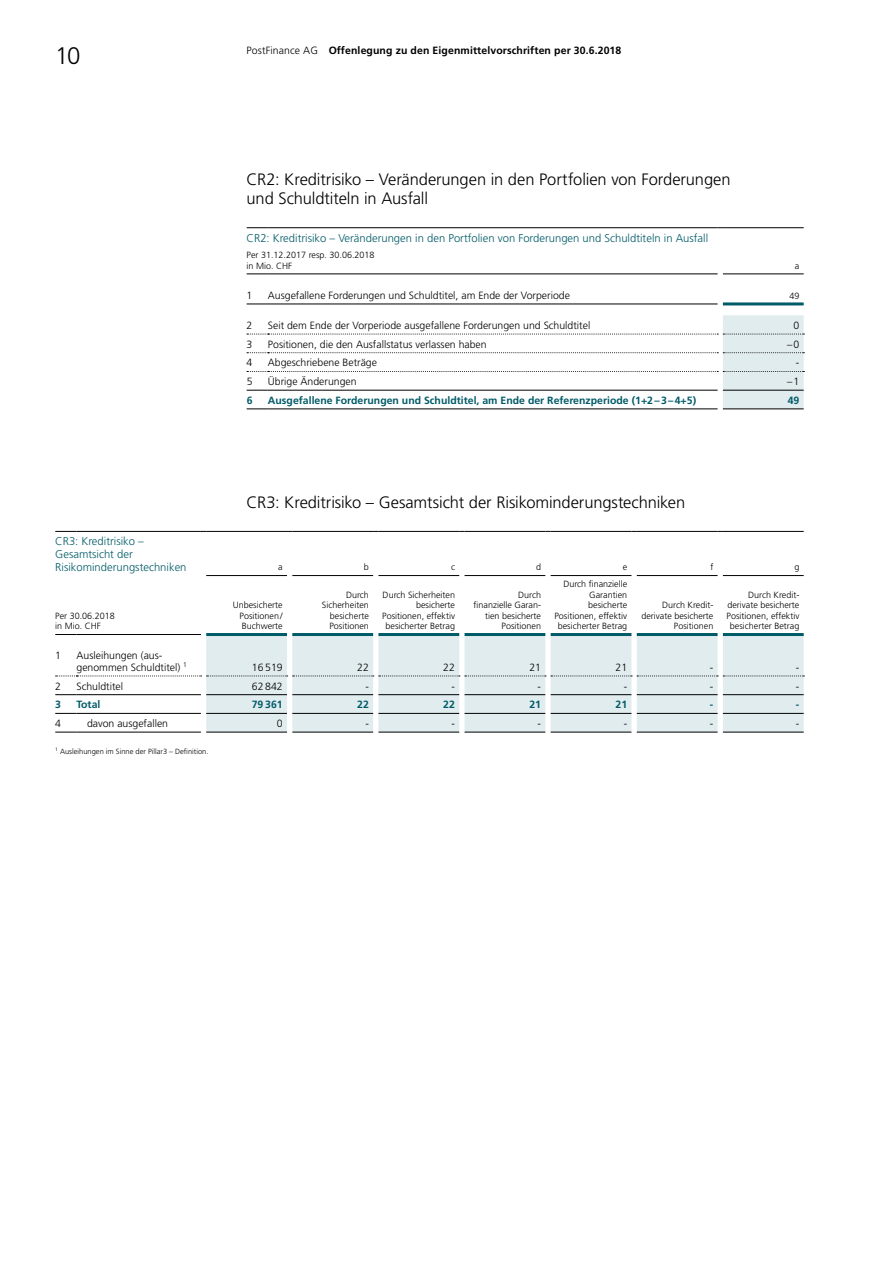
<style>
.page{position:relative;width:893px;height:1263px;background:#fff}
.page>*{position:absolute;margin:0;border:0;box-sizing:border-box;transform-origin:0 0}
.t1{font:300 24px "Frutiger LT Std";color:#000}
.t2{font:300 16.5px/19.5px "Frutiger LT Std";letter-spacing:-.005em;color:#000}
.t3{font:300 11.25px/12.8px "Frutiger LT Std";color:#005b68}
.t4{font:300 10.5px/12px "Frutiger LT Std";color:#000}
.t5{font:700 10.5px "Frutiger LT Std";color:#005b68}
.t6{font:700 10.5px "Frutiger LT Std";letter-spacing:.01em;color:#000}
.t7{font:300 9px/10.5px "Frutiger LT Std";color:#000;text-align:right}
.t8{font:300 7.5px "Frutiger LT Std";color:#000}
.s1{font-weight:300}
</style>
<div class="page">
<svg style="left:247px;top:228px;width:557px;height:78px"></svg>
<svg style="left:247px;top:227px;width:21px;height:1px"></svg>
<hr style="left:268px;top:227px;width:450px;height:1px;background:#000">
<hr style="left:723px;top:227px;width:81px;height:1px;background:#000">
<svg style="left:247px;top:274px;width:21px;height:1px"></svg>
<hr style="left:268px;top:274px;width:450px;height:1px;background:#000">
<hr style="left:723px;top:274px;width:81px;height:1px;background:#000">
<svg style="left:247px;top:304px;width:21px;height:1px"></svg>
<hr style="left:268px;top:304px;width:450px;height:1px;background:#000">
<hr style="left:723px;top:302px;width:81px;height:3px;background:#005b68">
<svg style="left:247px;top:315px;width:557px;height:95px"></svg>
<svg style="left:55px;top:575px;width:748px;height:158px"></svg>
<svg style="left:206px;top:634px;width:598px;height:98px;background:#e0eaed"></svg>
<svg style="left:55px;top:531px;width:22px;height:1px"></svg>
<hr style="left:77px;top:531px;width:124px;height:1px;background:#000">
<hr style="left:206px;top:531px;width:81px;height:1px;background:#000">
<hr style="left:292px;top:531px;width:81px;height:1px;background:#000">
<hr style="left:378px;top:531px;width:81px;height:1px;background:#000">
<hr style="left:465px;top:531px;width:80px;height:1px;background:#000">
<hr style="left:551px;top:531px;width:80px;height:1px;background:#000">
<hr style="left:637px;top:531px;width:81px;height:1px;background:#000">
<hr style="left:723px;top:531px;width:81px;height:1px;background:#000">
<hr style="left:206px;top:575px;width:81px;height:1px;background:#000">
<hr style="left:292px;top:575px;width:81px;height:1px;background:#000">
<hr style="left:378px;top:575px;width:81px;height:1px;background:#000">
<hr style="left:465px;top:575px;width:80px;height:1px;background:#000">
<hr style="left:551px;top:575px;width:80px;height:1px;background:#000">
<hr style="left:637px;top:575px;width:81px;height:1px;background:#000">
<hr style="left:723px;top:575px;width:81px;height:1px;background:#000">
<svg style="left:55px;top:634px;width:22px;height:1px"></svg>
<hr style="left:77px;top:634px;width:124px;height:1px;background:#000">
<svg style="left:55px;top:694px;width:22px;height:1px"></svg>
<hr style="left:77px;top:694px;width:124px;height:1px;background:#000">
<hr style="left:206px;top:694px;width:81px;height:1px;background:#000">
<hr style="left:292px;top:694px;width:81px;height:1px;background:#000">
<hr style="left:378px;top:694px;width:81px;height:1px;background:#000">
<hr style="left:465px;top:694px;width:80px;height:1px;background:#000">
<hr style="left:551px;top:694px;width:80px;height:1px;background:#000">
<hr style="left:637px;top:694px;width:81px;height:1px;background:#000">
<hr style="left:723px;top:694px;width:81px;height:1px;background:#000">
<svg style="left:55px;top:713px;width:22px;height:1px"></svg>
<hr style="left:77px;top:713px;width:124px;height:1px;background:#000">
<hr style="left:206px;top:713px;width:81px;height:1px;background:#000">
<hr style="left:292px;top:713px;width:81px;height:1px;background:#000">
<hr style="left:378px;top:713px;width:81px;height:1px;background:#000">
<hr style="left:465px;top:713px;width:80px;height:1px;background:#000">
<hr style="left:551px;top:713px;width:80px;height:1px;background:#000">
<hr style="left:637px;top:713px;width:81px;height:1px;background:#000">
<hr style="left:723px;top:713px;width:81px;height:1px;background:#000">
<svg style="left:55px;top:732px;width:22px;height:1px"></svg>
<hr style="left:77px;top:732px;width:124px;height:1px;background:#000">
<hr style="left:206px;top:732px;width:81px;height:1px;background:#000">
<hr style="left:292px;top:732px;width:81px;height:1px;background:#000">
<hr style="left:378px;top:732px;width:81px;height:1px;background:#000">
<hr style="left:465px;top:732px;width:80px;height:1px;background:#000">
<hr style="left:551px;top:732px;width:80px;height:1px;background:#000">
<hr style="left:637px;top:732px;width:81px;height:1px;background:#000">
<hr style="left:723px;top:732px;width:81px;height:1px;background:#000">
<hr style="left:206px;top:633px;width:81px;height:3px;background:#005b68">
<hr style="left:292px;top:633px;width:81px;height:3px;background:#005b68">
<hr style="left:378px;top:633px;width:81px;height:3px;background:#005b68">
<hr style="left:465px;top:633px;width:80px;height:3px;background:#005b68">
<hr style="left:551px;top:633px;width:80px;height:3px;background:#005b68">
<hr style="left:637px;top:633px;width:81px;height:3px;background:#005b68">
<hr style="left:723px;top:633px;width:81px;height:3px;background:#005b68">
<svg style="left:56px;top:676px;width:748px;height:1px"></svg>
<h1 class="t1" style="left:55px;top:42px;width:27px">10</h1>
<p class="t3" style="left:55px;top:535px;width:133px">CR3: Kreditrisiko –<br>Gesamtsicht der<br>Risikominderungstechniken</p>
<p class="t6" style="left:247px;top:44px;width:376px"><span class="s1">PostFinance AG</span> Offenlegung zu den Eigenmittelvorschriften per 30.6.2018</p>
<h2 class="t2" style="left:247px;top:170px;width:485px">CR2: Kreditrisiko – Veränderungen in den Portfolien von Forderungen und Schuldtiteln in Ausfall</h2>
<p class="t3" style="left:247px;top:231px;width:463px">CR2: Kreditrisiko – Veränderungen in den Portfolien von Forderungen und Schuldtiteln in Ausfall</p>
<p class="t7" style="left:247px;top:250px;width:129px;text-align:left">Per 31.12.2017 resp. 30.06.2018 in Mio. CHF</p>
<p class="t4" style="left:247px;top:289px;width:7px">1</p>
<p class="t4" style="left:268px;top:289px;width:304px">Ausgefallene Forderungen und Schuldtitel, am Ende der Vorperiode</p>
<p class="t7" style="left:789px;top:291px;width:12px">49</p>
<p class="t4" style="left:247px;top:319px;width:7px">2</p>
<p class="t4" style="left:268px;top:319px;width:324px">Seit dem Ende der Vorperiode ausgefallene Forderungen und Schuldtitel</p>
<p class="t4" style="left:794px;top:319px;width:7px">0</p>
<p class="t4" style="left:247px;top:338px;width:7px">3</p>
<p class="t4" style="left:268px;top:338px;width:220px">Positionen, die den Ausfallstatus verlassen haben</p>
<p class="t4" style="left:787px;top:338px;width:14px">–0</p>
<p class="t4" style="left:247px;top:357px;width:7px">4</p>
<p class="t4" style="left:268px;top:357px;width:111px">Abgeschriebene Beträge</p>
<p class="t4" style="left:796px;top:357px;width:5px">-</p>
<p class="t4" style="left:247px;top:376px;width:7px">5</p>
<p class="t4" style="left:268px;top:376px;width:90px">Übrige Änderungen</p>
<p class="t4" style="left:787px;top:376px;width:14px">–1</p>
<p class="t5" style="left:247px;top:394px;width:7px">6</p>
<p class="t5" style="left:268px;top:394px;width:430px">Ausgefallene Forderungen und Schuldtitel, am Ende der Referenzperiode (1+2–3–4+5)</p>
<p class="t5" style="left:788px;top:394px;width:13px">49</p>
<p class="t7" style="left:795px;top:261px;width:6px">a</p>
<h2 class="t2" style="left:247px;top:493px;width:440px">CR3: Kreditrisiko – Gesamtsicht der Risikominderungstechniken</h2>
<p class="t7" style="left:278px;top:562px;width:6px">a</p>
<p class="t7" style="left:364px;top:562px;width:7px">b</p>
<p class="t7" style="left:451px;top:562px;width:5px">c</p>
<p class="t7" style="left:536px;top:562px;width:7px">d</p>
<p class="t7" style="left:623px;top:562px;width:6px">e</p>
<p class="t7" style="left:710px;top:562px;width:4px">f</p>
<p class="t7" style="left:794px;top:562px;width:7px">g</p>
<p class="t7" style="left:55px;top:611px;width:61px;text-align:left">Per 30.06.2018 in Mio. CHF</p>
<p class="t7" style="left:240px;top:600px;width:45px;text-align:justify;text-indent:-7px">Unbesicherte Positionen/ Buchwerte</p>
<p class="t7" style="left:322px;top:590px;width:48px">Durch<br>Sicherheiten besicherte<br>Positionen</p>
<p class="t7" style="left:382px;top:590px;width:74px">Durch Sicherheiten besicherte<br>Positionen, effektiv besicherter Betrag</p>
<p class="t7" style="left:474px;top:590px;width:69px">Durch<br>finanzielle Garan&shy;tien besicherte<br>Positionen</p>
<p class="t7" style="left:554px;top:579px;width:74px">Durch finanzielle<br>Garantien besicherte<br>Positionen, effektiv besicherter Betrag</p>
<p class="t7" style="left:641px;top:600px;width:73px">Durch Kredit&shy;derivate besicherte<br>Positionen</p>
<p class="t7" style="left:727px;top:590px;width:74px">Durch Kredit&shy;derivate besicherte<br>Positionen, effektiv besicherter Betrag</p>
<p class="t4" style="left:55px;top:649px;width:7px">1</p>
<p class="t4" style="left:77px;top:649px;width:112px">Ausleihungen (aus&shy;genommen Schuldtitel) <sup>1</sup></p>
<p class="t4" style="left:252px;top:661px;width:32px">16 519</p>
<p class="t4" style="left:357px;top:661px;width:13px">22</p>
<p class="t4" style="left:443px;top:661px;width:13px">22</p>
<p class="t4" style="left:529px;top:661px;width:13px">21</p>
<p class="t4" style="left:615px;top:661px;width:13px">21</p>
<p class="t4" style="left:710px;top:661px;width:5px">-</p>
<p class="t4" style="left:796px;top:661px;width:5px">-</p>
<p class="t4" style="left:55px;top:680px;width:7px">2</p>
<p class="t4" style="left:77px;top:680px;width:48px">Schuldtitel</p>
<p class="t4" style="left:252px;top:680px;width:32px">62 842</p>
<p class="t4" style="left:365px;top:680px;width:5px">-</p>
<p class="t4" style="left:451px;top:680px;width:5px">-</p>
<p class="t4" style="left:538px;top:680px;width:5px">-</p>
<p class="t4" style="left:624px;top:680px;width:5px">-</p>
<p class="t4" style="left:710px;top:680px;width:5px">-</p>
<p class="t4" style="left:796px;top:680px;width:5px">-</p>
<p class="t5" style="left:55px;top:698px;width:7px">3</p>
<p class="t5" style="left:77px;top:698px;width:25px">Total</p>
<p class="t5" style="left:252px;top:698px;width:32px">79 361</p>
<p class="t5" style="left:357px;top:698px;width:13px">22</p>
<p class="t5" style="left:443px;top:698px;width:13px">22</p>
<p class="t5" style="left:529px;top:698px;width:13px">21</p>
<p class="t5" style="left:615px;top:698px;width:13px">21</p>
<p class="t5" style="left:710px;top:698px;width:5px">-</p>
<p class="t5" style="left:796px;top:698px;width:5px">-</p>
<p class="t4" style="left:55px;top:717px;width:7px">4</p>
<p class="t4" style="left:87px;top:717px;width:83px">davon ausgefallen</p>
<p class="t4" style="left:277px;top:717px;width:7px">0</p>
<p class="t4" style="left:365px;top:717px;width:5px">-</p>
<p class="t4" style="left:451px;top:717px;width:5px">-</p>
<p class="t4" style="left:538px;top:717px;width:5px">-</p>
<p class="t4" style="left:624px;top:717px;width:5px">-</p>
<p class="t4" style="left:710px;top:717px;width:5px">-</p>
<p class="t4" style="left:796px;top:717px;width:5px">-</p>
<p class="t8" style="left:55px;top:747px;width:155px"><sup>1</sup> Ausleihungen im Sinne der Pillar3 – Definition.</p>
</div>
